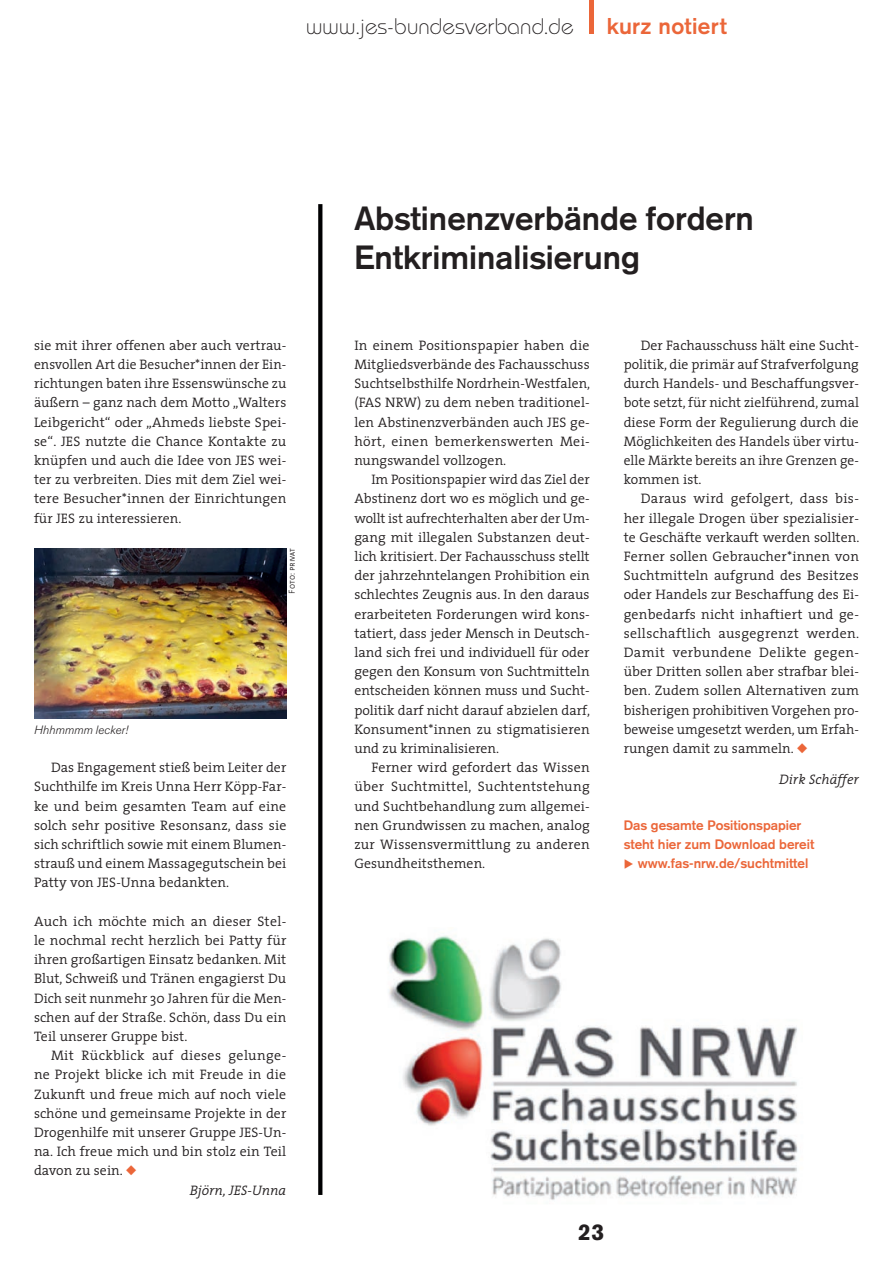
<style>
.page{position:relative;width:893px;height:1263px;background:#fff}
.page>*{position:absolute;margin:0;border:0;box-sizing:border-box;transform-origin:0 0}
.t1{font:700 33px/39px "Akzidenz Grotesk";color:#231f20}
.t2{font:300 22.5px "Bauhaus";letter-spacing:.01em;color:#231f20}
.t3{font:700 22.5px "Akzidenz Grotesk";letter-spacing:.015em;color:#eb6639}
.t4{font:900 22.5px "Akzidenz Grotesk";color:#231f20}
.t5{font:300 13.8px/19.2px "The Serif";letter-spacing:.005em;color:#231f20;text-align:justify}
.t6{font:300 13.8px "The Serif";letter-spacing:.03em;color:#231f20}
.t7{font:italic 300 13.8px "The Serif";letter-spacing:.005em;color:#231f20}
.t8{font:700 13.5px/19.2px "Akzidenz Grotesk";color:#eb6639}
.t9{font:italic 300 12px "Akzidenz Grotesk BQ";letter-spacing:.01em;color:#231f20}
.t10{font:300 9px "Strada SC";letter-spacing:.005em;color:#231f20}
.s1{color:#eb6639}
</style>
<div class="page">
<hr style="left:589px;top:0;width:4px;height:34px;background:#eb6639">
<img style="left:34px;top:549px;width:252px;height:170px">
<img style="left:389px;top:935px;width:409px;height:265px">
<svg style="left:318px;top:204px;width:4px;height:991px;background:#0d0d0e"></svg>
<h2 class="t2" style="left:306px;top:13px;width:269px">www.jes-bundesverband.de</h2>
<h2 class="t3" style="left:607px;top:13px;width:122px">kurz notiert</h2>
<p class="t5" style="left:34px;top:335px;width:254px">sie mit ihrer offenen aber auch vertrau&shy;ensvollen Art die Besucher*innen der Ein&shy;richtungen baten ihre Essenswünsche zu äußern – ganz nach dem Motto „Walters Leibgericht“ oder „Ahmeds liebste Spei&shy;se“. JES nutzte die Chance Kontakte zu knüpfen und auch die Idee von JES wei&shy;ter zu verbreiten. Dies mit dem Ziel wei&shy;tere Besucher*innen der Einrichtungen für JES zu interessieren.</p>
<p class="t9" style="left:34px;top:723px;width:96px">Hhhmmmm lecker!</p>
<p class="t10" style="left:287px;top:593px;width:47px;rotate:-90deg">Foto: privat</p>
<p class="t5" style="left:34px;top:757px;width:254px;text-indent:17px">Das Engagement stieß beim Leiter der Suchthilfe im Kreis Unna Herr Köpp-Far&shy;ke und beim gesamten Team auf eine solch sehr positive Resonsanz, dass sie sich schriftlich sowie mit einem Blumen&shy;strauß und einem Massagegutschein bei Patty von JES-Unna bedankten.</p>
<p class="t5" style="left:34px;top:911px;width:254px">Auch ich möchte mich an dieser Stel&shy;le nochmal recht herzlich bei Patty für ihren großartigen Einsatz bedanken. Mit Blut, Schweiß und Tränen engagierst Du Dich seit nunmehr 30 Jahren für die Men&shy;schen auf der Straße. Schön, dass Du ein Teil unserer Gruppe bist.</p>
<p class="t6" style="left:51px;top:1044px;width:237px">Mit Rückblick auf dieses gelunge-</p>
<p class="t5" style="left:34px;top:1065px;width:254px">ne Projekt blicke ich mit Freude in die</p>
<p class="t5" style="left:34px;top:1084px;width:254px">Zukunft und freue mich auf noch viele</p>
<p class="t5" style="left:34px;top:1103px;width:254px">schöne und gemeinsame Projekte in der</p>
<p class="t5" style="left:34px;top:1122px;width:254px">Drogenhilfe mit unserer Gruppe JES-Un-</p>
<p class="t5" style="left:34px;top:1141px;width:254px">na. Ich freue mich und bin stolz ein Teil</p>
<p class="t5" style="left:34px;top:1161px;width:104px">davon zu sein. <span class="s1">◆</span></p>
<p class="t7" style="left:190px;top:1178px;width:98px">Björn, JES-Unna</p>
<h1 class="t1" style="left:354px;top:198px;width:401px">Abstinenzverbände fordern<br>Entkriminalisierung</h1>
<p class="t5" style="left:354px;top:335px;width:237px">In einem Positionspapier haben die Mitgliedsverbände des Fachausschuss Suchtselbsthilfe Nordrhein-Westfalen, (FAS NRW) zu dem neben traditionel&shy;len Abstinenzverbänden auch JES ge&shy;hört, einen bemerkenswerten Mei&shy;nungswandel vollzogen.</p>
<p class="t5" style="left:354px;top:469px;width:237px;text-indent:17px">Im Positionspapier wird das Ziel der Abstinenz dort wo es möglich und ge&shy;wollt ist aufrechterhalten aber der Um&shy;gang mit illegalen Substanzen deut&shy;lich kritisiert. Der Fachausschuss stellt der jahrzehntelangen Prohibition ein schlechtes Zeugnis aus. In den daraus erarbeiteten Forderungen wird kons&shy;tatiert, dass jeder Mensch in Deutsch&shy;land sich frei und individuell für oder gegen den Konsum von Suchtmitteln entscheiden können muss und Sucht&shy;politik darf nicht darauf abzielen darf, Konsument*innen zu stigmatisieren und zu kriminalisieren.</p>
<p class="t5" style="left:354px;top:757px;width:237px;text-indent:17px">Ferner wird gefordert das Wissen über Suchtmittel, Suchtentstehung und Suchtbehandlung zum allgemei&shy;nen Grundwissen zu machen, analog zur Wissensvermittlung zu anderen Gesundheitsthemen.</p>
<p class="t5" style="left:624px;top:335px;width:237px;text-indent:17px">Der Fachausschuss hält eine Sucht&shy;politik, die primär auf Strafverfolgung durch Handels- und Beschaffungsver&shy;bote setzt, für nicht zielführend, zumal diese Form der Regulierung durch die Möglichkeiten des Handels über virtu&shy;elle Märkte bereits an ihre Grenzen ge&shy;kommen ist.</p>
<p class="t5" style="left:624px;top:489px;width:237px;text-indent:17px">Daraus wird gefolgert, dass bis&shy;her illegale Drogen über spezialisier&shy;te Geschäfte verkauft werden sollten.<br>Ferner sollen Gebraucher*innen von Suchtmitteln aufgrund des Besitzes oder Handels zur Beschaffung des Ei&shy;genbedarfs nicht inhaftiert und ge&shy;sellschaftlich ausgegrenzt werden.<br>Damit verbundene Delikte gegen&shy;über Dritten sollen aber strafbar blei&shy;ben. Zudem sollen Alternativen zum bisherigen prohibitiven Vorgehen pro&shy;beweise umgesetzt werden, um Erfah&shy;rungen damit zu sammeln. <span class="s1">◆</span></p>
<p class="t7" style="left:779px;top:768px;width:81px">Dirk Schäffer</p>
<p class="t8" style="left:624px;top:815px;width:192px">Das gesamte Positionspapier steht hier zum Download bereit</p>
<p class="t8" style="left:624px;top:854px;width:186px">◆ www.fas-nrw.de/suchtmittel</p>
<h2 class="t4" style="left:578px;top:1218px;width:27px">23</h2>
</div>
